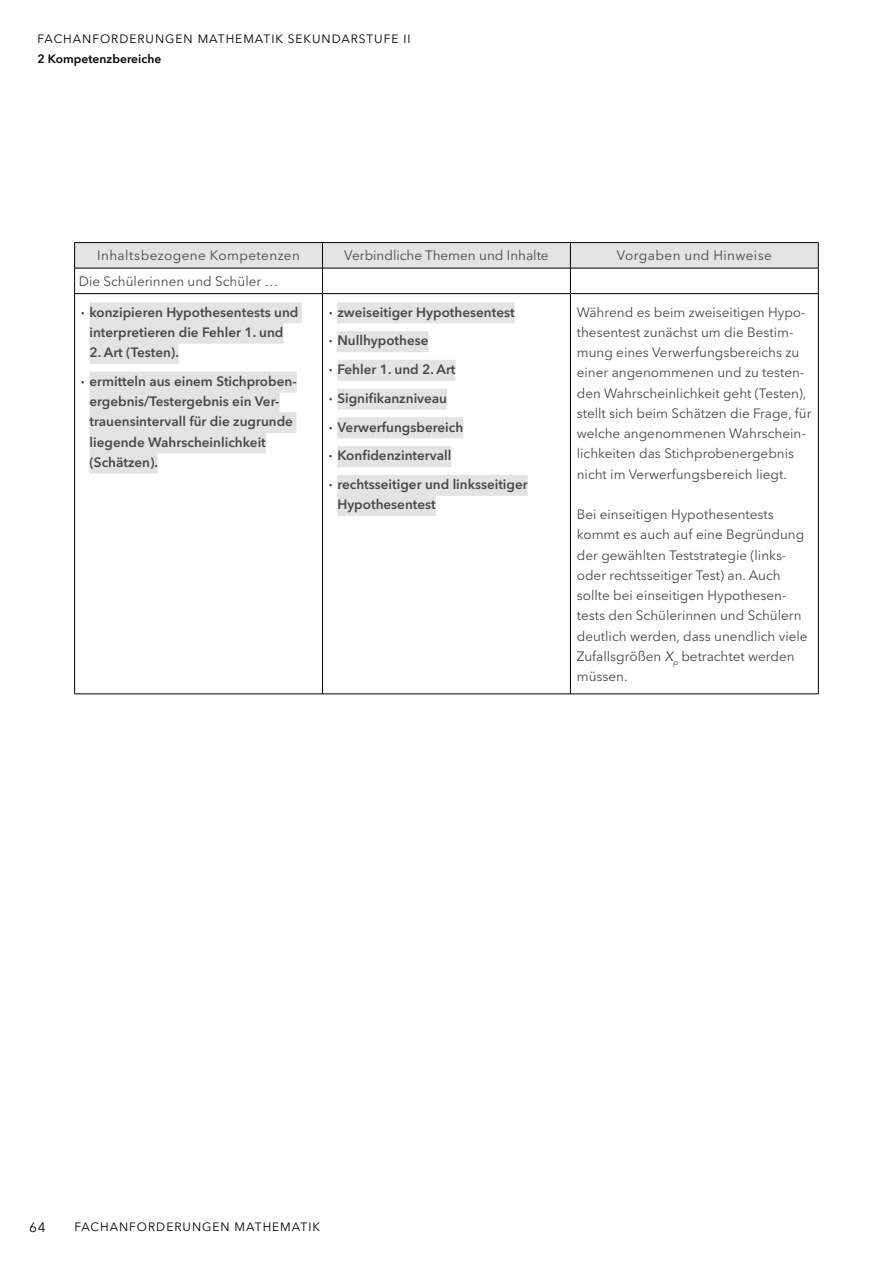
<style>
.page{position:relative;width:893px;height:1263px;background:#fff}
.page>*{position:absolute;margin:0;border:0;box-sizing:border-box;transform-origin:0 0}
.t1{font:13.5px/20.2px "Avenir Next LT Pro";color:#494948}
.t2{font:600 13.5px/28.8px "Avenir Next LT Pro";color:#494948}
.t3{font:13.5px "Avenir Next LT Pro";letter-spacing:.03em;color:#494948}
.t4{font:13.5px "Avenir Next LT Pro";color:#000}
.t5{font:12px "Avenir Next LT Pro";letter-spacing:.08em;color:#000}
.t6{font:600 12px "Avenir Next LT Pro";letter-spacing:.005em;color:#000}
.s1{font-family:"Avenir LT Std";font-weight:900}
.s2{font-family:"Avenir LT Std";font-style:italic}
</style>
<div class="page">
<svg style="left:75px;top:294px;width:495px;height:400px"></svg>
<svg style="left:571px;top:294px;width:247px;height:400px"></svg>
<hr style="left:74px;top:242px;width:248px;height:1px;background:#000">
<hr style="left:322px;top:242px;width:248px;height:1px;background:#000">
<hr style="left:570px;top:242px;width:248px;height:1px;background:#000">
<svg style="left:74px;top:243px;width:745px;height:50px"></svg>
<hr style="left:74px;top:293px;width:248px;height:1px;background:#000">
<hr style="left:74px;top:294px;width:1px;height:400px;background:#000">
<hr style="left:322px;top:293px;width:248px;height:1px;background:#000">
<hr style="left:322px;top:294px;width:1px;height:400px;background:#000">
<hr style="left:570px;top:293px;width:248px;height:1px;background:#000">
<hr style="left:570px;top:294px;width:1px;height:400px;background:#000">
<hr style="left:818px;top:294px;width:1px;height:400px;background:#000">
<hr style="left:74px;top:694px;width:248px;height:1px;background:#000">
<hr style="left:322px;top:694px;width:248px;height:1px;background:#000">
<hr style="left:570px;top:694px;width:248px;height:1px;background:#000">
<div style="left:89px;top:302px;width:213px;height:21px;background:#e3e3e3"></div>
<div style="left:89px;top:323px;width:194px;height:21px;background:#e3e3e3"></div>
<div style="left:89px;top:343px;width:90px;height:21px;background:#e3e3e3"></div>
<div style="left:89px;top:372px;width:208px;height:21px;background:#e3e3e3"></div>
<div style="left:89px;top:392px;width:191px;height:21px;background:#e3e3e3"></div>
<div style="left:89px;top:412px;width:207px;height:21px;background:#e3e3e3"></div>
<div style="left:89px;top:432px;width:177px;height:21px;background:#e3e3e3"></div>
<div style="left:89px;top:453px;width:69px;height:21px;background:#e3e3e3"></div>
<div style="left:337px;top:302px;width:178px;height:21px;background:#e3e3e3"></div>
<div style="left:337px;top:331px;width:92px;height:21px;background:#e3e3e3"></div>
<div style="left:337px;top:360px;width:118px;height:21px;background:#e3e3e3"></div>
<div style="left:337px;top:389px;width:110px;height:21px;background:#e3e3e3"></div>
<div style="left:337px;top:417px;width:126px;height:21px;background:#e3e3e3"></div>
<div style="left:337px;top:446px;width:114px;height:21px;background:#e3e3e3"></div>
<div style="left:337px;top:475px;width:191px;height:21px;background:#e3e3e3"></div>
<div style="left:337px;top:495px;width:99px;height:21px;background:#e3e3e3"></div>
<p class="t5" style="left:37px;top:32px;width:18px">Facha</p>
<p class="t5" style="left:82px;top:32px;width:20px">nforderu</p>
<p class="t5" style="left:155px;top:32px;width:81px">nge n Mathema</p>
<p class="t5" style="left:264px;top:32px;width:41px">tik Seku</p>
<p class="t5" style="left:322px;top:32px;width:20px">ndars</p>
<p class="t5" style="left:366px;top:32px;width:17px">tufe</p>
<p class="t5" style="left:403px;top:32px;width:9px">II</p>
<p class="t6" style="left:37px;top:51px;width:125px">2 Kompetenzbereiche</p>
<p class="t3" style="left:97px;top:248px;width:204px">Inhaltsbezogene Kompetenzen</p>
<p class="t1" style="left:344px;top:246px;width:206px">Verbindliche Themen und Inhalte</p>
<p class="t3" style="left:617px;top:248px;width:157px">Vorgaben und Hinweise</p>
<p class="t1" style="left:79px;top:271px;width:201px">Die Schülerinnen und Schüler …</p>
<p class="t2" style="left:81px;top:302px;width:219px;line-height:20.2px;text-align:center"><span class="s1">∙</span> konzipieren Hypothesentests und interpretieren die Fehler 1. und</p>
<p class="t2" style="left:81px;top:338px;width:216px;text-indent:9px">2. Art (Testen).<br><span class="s1">∙</span> ermitteln aus einem Stichproben-</p>
<p class="t2" style="left:89px;top:391px;width:205px;line-height:20.2px">ergebnis/Testergebnis ein Ver&shy;trauensintervall für die zugrunde liegende Wahrscheinlichkeit (Schätzen).</p>
<p class="t2" style="left:329px;top:297px;width:200px"><span class="s1">∙</span> zweiseitiger Hypothesentest<br><span class="s1">∙</span> Nullhypothese<br><span class="s1">∙</span> Fehler 1. und 2. Art<br><span class="s1">∙</span> Signifikanzniveau<br><span class="s1">∙</span> Verwerfungsbereich<br><span class="s1">∙</span> Konfidenzintervall<br><span class="s1">∙</span> rechtsseitiger und linksseitiger</p>
<p class="t2" style="left:337px;top:490px;width:100px">Hypothesentest</p>
<p class="t1" style="left:577px;top:302px;width:236px">Während es beim zweiseitigen Hypo&shy;thesentest zunächst um die Bestim&shy;mung eines Verwerfungsbereichs zu einer angenommenen und zu testen&shy;den Wahrscheinlichkeit geht (Testen), stellt sich beim Schätzen die Frage, für welche angenommenen Wahrschein&shy;lichkeiten das Stichprobenergebnis nicht im Verwerfungsbereich liegt.</p>
<p class="t1" style="left:577px;top:504px;width:232px">Bei einseitigen Hypothesentests kommt es auch auf eine Begründung der gewählten Teststrategie (links&shy;oder rechtsseitiger Test) an. Auch sollte bei einseitigen Hypothesen&shy;tests den Schülerinnen und Schülern deutlich werden, dass unendlich viele Zufallsgrößen <span class="s2">X</span><sub>p</sub> betrachtet werden müssen.</p>
<p class="t4" style="left:29px;top:1219px;width:18px">64</p>
<p class="t5" style="left:74px;top:1219px;width:247px">Fachanforderungen Mathematik</p>
</div>
